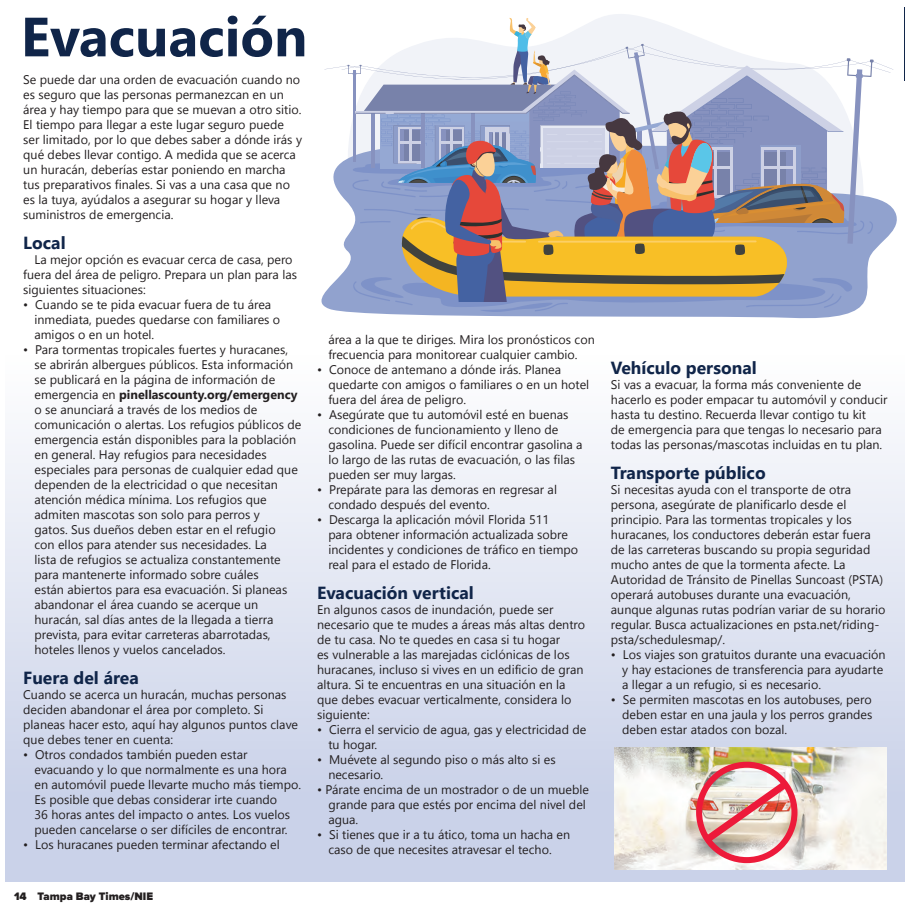
<style>
.page{position:relative;width:912px;height:912px;background:#fff}
.page>*{position:absolute;margin:0;border:0;box-sizing:border-box;transform-origin:0 0}
.t1{font:700 55.12px "Nirmala UI";color:#102549}
.t2{font:700 17.5px "Nirmala UI";color:#102549}
.t3{font:12.5px/15px "Nirmala UI";color:#231f20}
.t4{font:900 11.25px "Proxima Nova";color:#231f20}
.s1{font-weight:700}
</style>
<div class="page">
<div style="left:5px;top:354px;width:899px;height:527px;background:linear-gradient(to bottom,#fdfdfe,#c3cce6)"></div>
<hr style="left:904px;top:7px;width:1px;height:73px;background:#102549">
<svg style="left:321px;top:209px;width:576px;height:109px"></svg>
<svg style="left:324px;top:18px;width:569px;height:294px"></svg>
<img style="left:614px;top:747px;width:272px;height:122px">
<div style="left:696px;top:761px;width:101px;height:102px;border:6px solid #ed1a3a;border-radius:50%"></div>
<img style="left:697px;top:775px;width:97px;height:74px">
<h3 class="t1" style="left:21px;top:-9px;width:288px">Evacuación</h3>
<p class="t3" style="left:23px;top:71px;width:280px">Se puede dar una orden de evacuación cuando no es seguro que las personas permanezcan en un área y hay tiempo para que se muevan a otro sitio.<br>El tiempo para llegar a este lugar seguro puede ser limitado, por lo que debes saber a dónde irás y qué debes llevar contigo. A medida que se acerca un huracán, deberías estar poniendo en marcha tus preparativos finales. Si vas a una casa que no es la tuya, ayúdalos a asegurar su hogar y lleva suministros de emergencia.</p>
<h4 class="t2" style="left:23px;top:229px;width:44px">Local</h4>
<p class="t3" style="left:23px;top:251px;width:275px;text-indent:11px">La mejor opción es evacuar cerca de casa, pero fuera del área de peligro. Prepara un plan para las siguientes situaciones:</p>
<p class="t3" style="left:34px;top:296px;width:247px;text-indent:-11px">• Cuando se te pida evacuar fuera de tu área inmediata, puedes quedarse con familiares o amigos o en un hotel.</p>
<p class="t3" style="left:34px;top:341px;width:268px;text-indent:-11px">• Para tormentas tropicales fuertes y huracanes, se abrirán albergues públicos. Esta información se publicará en la página de información de emergencia en <span class="s1">pinellascounty.org/emergency </span>o se anunciará a través de los medios de comunicación o alertas. Los refugios públicos de emergencia están disponibles para la población en general. Hay refugios para necesidades especiales para personas de cualquier edad que dependen de la electricidad o que necesitan atención médica mínima. Los refugios que admiten mascotas son solo para perros y<br>gatos. Sus dueños deben estar en el refugio<br>con ellos para atender sus necesidades. La<br>lista de refugios se actualiza constantemente para mantenerte informado sobre cuáles<br>están abiertos para esa evacuación. Si planeas abandonar el área cuando se acerque un huracán, sal días antes de la llegada a tierra prevista, para evitar carreteras abarrotadas, hoteles llenos y vuelos cancelados.</p>
<h4 class="t2" style="left:23px;top:664px;width:117px">Fuera del área</h4>
<p class="t3" style="left:23px;top:686px;width:276px">Cuando se acerca un huracán, muchas personas deciden abandonar el área por completo. Si planeas hacer esto, aquí hay algunos puntos clave que debes tener en cuenta:</p>
<p class="t3" style="left:35px;top:746px;width:268px;text-indent:-11px">• Otros condados también pueden estar evacuando y lo que normalmente es una hora en automóvil puede llevarte mucho más tiempo.<br>Es posible que debas considerar irte cuando<br>36 horas antes del impacto o antes. Los vuelos pueden cancelarse o ser difíciles de encontrar.</p>
<p class="t3" style="left:23px;top:836px;width:258px">• Los huracanes pueden terminar afectando el</p>
<p class="t3" style="left:328px;top:331px;width:268px">área a la que te diriges. Mira los pronósticos con frecuencia para monitorear cualquier cambio.</p>
<p class="t3" style="left:328px;top:361px;width:262px;text-indent:-11px">• Conoce de antemano a dónde irás. Planea quedarte con amigos o familiares o en un hotel fuera del área de peligro.</p>
<p class="t3" style="left:328px;top:406px;width:256px;text-indent:-11px">• Asegúrate que tu automóvil esté en buenas condiciones de funcionamiento y lleno de gasolina. Puede ser difícil encontrar gasolina a lo largo de las rutas de evacuación, o las filas pueden ser muy largas.</p>
<p class="t3" style="left:328px;top:481px;width:230px;text-indent:-11px">• Prepárate para las demoras en regresar al condado después del evento.</p>
<p class="t3" style="left:328px;top:511px;width:251px;text-indent:-11px">• Descarga la aplicación móvil Florida 511<br>para obtener información actualizada sobre incidentes y condiciones de tráfico en tiempo real para el estado de Florida.</p>
<h4 class="t2" style="left:317px;top:579px;width:158px">Evacuación vertical</h4>
<p class="t3" style="left:317px;top:601px;width:269px">En algunos casos de inundación, puede ser necesario que te mudes a áreas más altas dentro de tu casa. No te quedes en casa si tu hogar<br>es vulnerable a las marejadas ciclónicas de los huracanes, incluso si vives en un edificio de gran altura. Si te encuentras en una situación en la que debes evacuar verticalmente, considera lo siguiente:</p>
<p class="t3" style="left:328px;top:721px;width:259px;text-indent:-11px">• Cierra el servicio de agua, gas y electricidad de tu hogar.</p>
<p class="t3" style="left:328px;top:751px;width:229px;text-indent:-11px">• Muévete al segundo piso o más alto si es necesario.</p>
<p class="t3" style="left:328px;top:781px;width:262px;text-indent:-11px">• Párate encima de un mostrador o de un mueble grande para que estés por encima del nivel del agua.</p>
<p class="t3" style="left:317px;top:826px;width:254px;text-align:center">• Si tienes que ir a tu ático, toma un hacha en caso de que necesites atravesar el techo.</p>
<p class="t4" style="left:14px;top:889px;width:141px">14 Tampa Bay Times/NIE</p>
<h4 class="t2" style="left:611px;top:353px;width:147px">Vehículo personal</h4>
<p class="t3" style="left:611px;top:376px;width:278px">Si vas a evacuar, la forma más conveniente de hacerlo es poder empacar tu automóvil y conducir hasta tu destino. Recuerda llevar contigo tu kit<br>de emergencia para que tengas lo necesario para todas las personas/mascotas incluidas en tu plan.</p>
<h4 class="t2" style="left:611px;top:458px;width:156px">Transporte público</h4>
<p class="t3" style="left:611px;top:481px;width:276px">Si necesitas ayuda con el transporte de otra persona, asegúrate de planificarlo desde el principio. Para las tormentas tropicales y los huracanes, los conductores deberán estar fuera de las carreteras buscando su propia seguridad mucho antes de que la tormenta afecte. La Autoridad de Tránsito de Pinellas Suncoast (PSTA) operará autobuses durante una evacuación, aunque algunas rutas podrían variar de su horario regular. Busca actualizaciones en psta.net/riding&shy;psta/schedulesmap/.</p>
<p class="t3" style="left:622px;top:646px;width:265px;text-indent:-11px">• Los viajes son gratuitos durante una evacuación y hay estaciones de transferencia para ayudarte a llegar a un refugio, si es necesario.</p>
<p class="t3" style="left:622px;top:691px;width:252px;text-align:justify;text-indent:-11px">• Se permiten mascotas en los autobuses, pero deben estar en una jaula y los perros grandes deben estar atados con bozal.</p>
</div>
